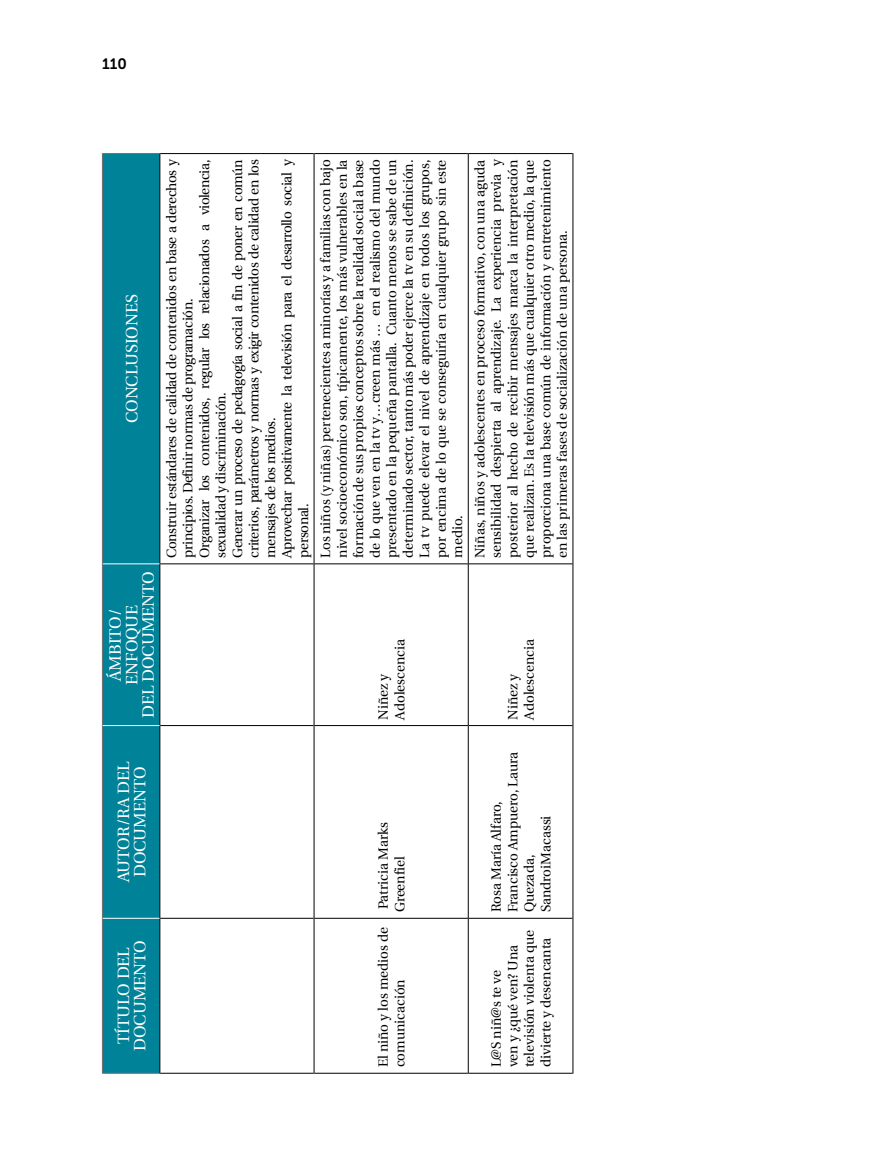
<style>
.page{position:relative;width:893px;height:1149px;background:#fff}
.page>*{position:absolute;margin:0;border:0;box-sizing:border-box;transform-origin:0 0}
.t1{font:16.5px/16.5px "Utopia";color:#fff;text-align:center}
.t2{font:15px "Museo Sans 700";color:#000}
.t3{font:13.5px/16.5px "Utopia";letter-spacing:-.025em;color:#000;text-align:justify}
.t4{font:13.5px/16.5px "Utopia";color:#000}
</style>
<div class="page">
<div style="left:103px;top:154px;width:56px;height:918px;background:#008398"></div>
<hr style="left:159px;top:918px;width:1px;height:155px;background:#000">
<hr style="left:160px;top:1072px;width:154px;height:1px;background:#000">
<hr style="left:159px;top:725px;width:1px;height:193px;background:#000">
<hr style="left:160px;top:917px;width:154px;height:1px;background:#000">
<hr style="left:159px;top:563px;width:1px;height:162px;background:#000">
<hr style="left:160px;top:725px;width:154px;height:1px;background:#000">
<hr style="left:159px;top:153px;width:1px;height:410px;background:#000">
<hr style="left:160px;top:563px;width:154px;height:1px;background:#000">
<hr style="left:160px;top:153px;width:154px;height:1px;background:#000">
<hr style="left:314px;top:918px;width:1px;height:155px;background:#000">
<hr style="left:314px;top:1072px;width:154px;height:1px;background:#000">
<hr style="left:314px;top:725px;width:1px;height:193px;background:#000">
<hr style="left:314px;top:917px;width:154px;height:1px;background:#000">
<hr style="left:314px;top:563px;width:1px;height:162px;background:#000">
<hr style="left:314px;top:725px;width:154px;height:1px;background:#000">
<hr style="left:314px;top:153px;width:1px;height:410px;background:#000">
<hr style="left:314px;top:563px;width:154px;height:1px;background:#000">
<hr style="left:314px;top:153px;width:154px;height:1px;background:#000">
<hr style="left:468px;top:918px;width:1px;height:155px;background:#000">
<hr style="left:469px;top:1072px;width:104px;height:1px;background:#000">
<hr style="left:468px;top:725px;width:1px;height:193px;background:#000">
<hr style="left:469px;top:917px;width:104px;height:1px;background:#000">
<hr style="left:468px;top:563px;width:1px;height:162px;background:#000">
<hr style="left:469px;top:725px;width:104px;height:1px;background:#000">
<hr style="left:468px;top:153px;width:1px;height:410px;background:#000">
<hr style="left:469px;top:563px;width:104px;height:1px;background:#000">
<hr style="left:469px;top:153px;width:104px;height:1px;background:#000">
<hr style="left:573px;top:918px;width:1px;height:155px;background:#000">
<hr style="left:573px;top:725px;width:1px;height:193px;background:#000">
<hr style="left:573px;top:563px;width:1px;height:162px;background:#000">
<hr style="left:573px;top:153px;width:1px;height:410px;background:#000">
<hr style="left:102px;top:918px;width:1px;height:155px;background:#6d6e71">
<hr style="left:103px;top:1072px;width:56px;height:1px;background:#6d6e71">
<hr style="left:102px;top:725px;width:1px;height:193px;background:#6d6e71">
<hr style="left:102px;top:563px;width:1px;height:162px;background:#6d6e71">
<hr style="left:102px;top:153px;width:1px;height:410px;background:#6d6e71">
<hr style="left:103px;top:153px;width:56px;height:1px;background:#6d6e71">
<hr style="left:103px;top:917px;width:56px;height:1px;background:#fff">
<hr style="left:103px;top:725px;width:56px;height:1px;background:#fff">
<hr style="left:103px;top:563px;width:56px;height:1px;background:#fff">
<p class="t2" style="left:102px;top:56px;width:26px">110</p>
<p class="t1" style="left:124px;top:423px;width:129px;rotate:-90deg">Conclusiones</p>
<p class="t1" style="left:107px;top:718px;width:147px;rotate:-90deg">Ámbito/<br>Enfoque<br>del documento</p>
<p class="t3" style="left:163px;top:557px;width:399px;text-align:left;rotate:-90deg">Construir estándares de calidad de contenidos en base a derechos y principios. Definir normas de programación.<br>Organizar los contenidos, regular los relacionados a violencia, sexualidad y discriminación.<br>Generar un proceso de pedagogía social a fin de poner en común criterios, parámetros y normas y exigir contenidos de calidad en los mensajes de los medios.<br>Aprovechar positivamente la televisión para el desarrollo social y personal.</p>
<p class="t3" style="left:318px;top:557px;width:399px;rotate:-90deg">Los niños (y niñas) pertenecientes a minorías y a familias con bajo nivel socioeconómico son, típicamente, los más vulnerables en la formación de sus propios conceptos sobre la realidad social a base de lo que ven en la tv y…creen más … en el realismo del mundo presentado en la pequeña pantalla. Cuanto menos se sabe de un determinado sector, tanto más poder ejerce la tv en su definición.<br>La tv puede elevar el nivel de aprendizaje en todos los grupos, por encima de lo que se conseguiría en cualquier grupo sin este medio.</p>
<p class="t4" style="left:375px;top:719px;width:82px;rotate:-90deg">Niñez y<br>Adolescencia</p>
<p class="t3" style="left:472px;top:557px;width:399px;rotate:-90deg">Niñas, niños y adolescentes en proceso formativo, con una aguda sensibilidad despierta al aprendizaje. La experiencia previa y posterior al hecho de recibir mensajes marca la interpretación que realizan. Es la televisión más que cualquier otro medio, la que proporciona una base común de información y entretenimiento en las primeras fases de socialización de una persona.</p>
<p class="t4" style="left:505px;top:719px;width:82px;rotate:-90deg">Niñez y<br>Adolescencia</p>
<p class="t1" style="left:116px;top:881px;width:121px;text-align:left;rotate:-90deg">Autor/ra del documento</p>
<p class="t1" style="left:116px;top:1050px;width:111px;rotate:-90deg">Título del<br>Documento</p>
<p class="t4" style="left:375px;top:912px;width:92px;rotate:-90deg">Patricia Marks<br>Greenfiel</p>
<p class="t4" style="left:375px;top:1066px;width:141px;rotate:-90deg">El niño y los medios de comunicación</p>
<p class="t4" style="left:488px;top:912px;width:162px;rotate:-90deg">Rosa María Alfaro,<br>Francisco Ampuero, Laura<br>Quezada,<br>SandroiMacassi</p>
<p class="t4" style="left:488px;top:1066px;width:139px;rotate:-90deg">L@S niñ@s te ve<br>ven y ¿qué ven? Una televisión violenta que divierte y desencanta</p>
</div>
